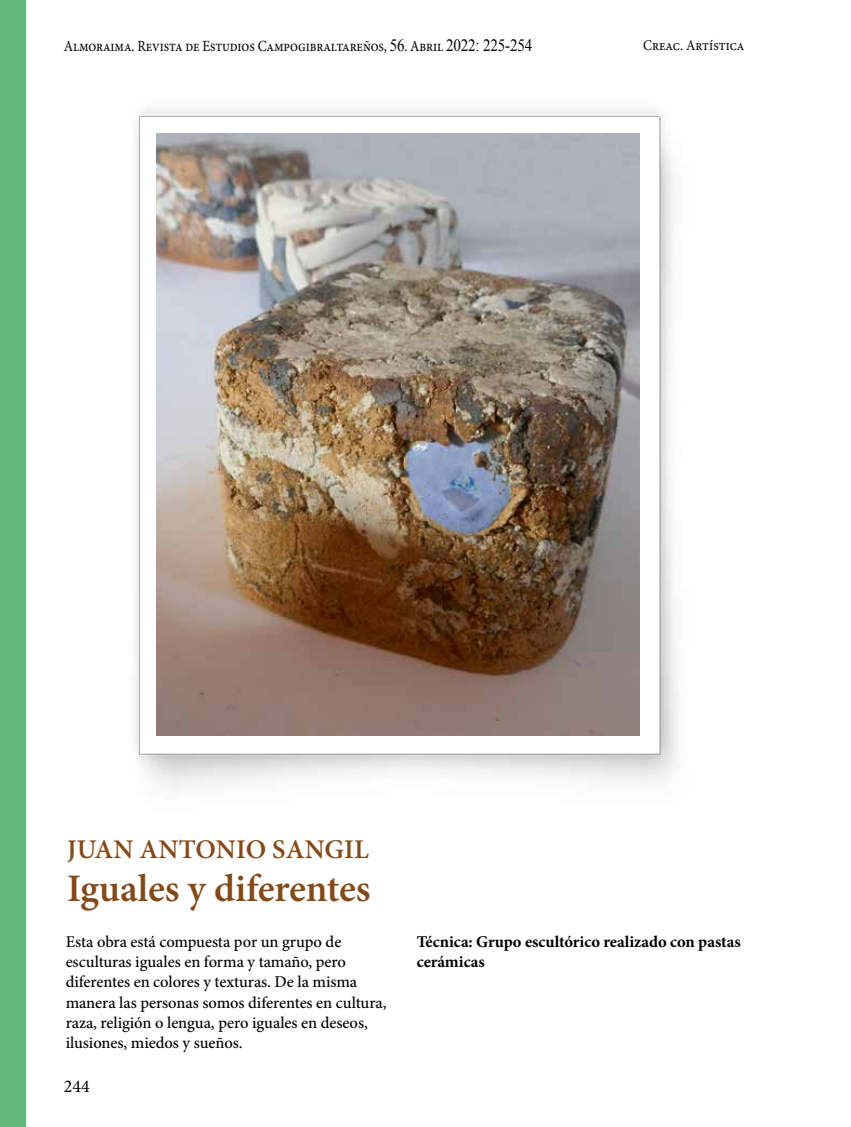
<style>
.page{position:relative;width:851px;height:1127px;background:#fff}
.page>*{position:absolute;margin:0;border:0;box-sizing:border-box;transform-origin:0 0}
.t1{font:600 39px "Minion Pro";letter-spacing:-.005em;color:#844918}
.t2{font:600 27px "Minion Pro";letter-spacing:.005em;color:#844918}
.t3{font:18px "Minion Pro";color:#000}
.t4{font:500 16.5px/20.2px "Minion Pro";letter-spacing:-.005em;color:#000}
.t5{font:700 16.5px/20.2px "Minion Pro";letter-spacing:-.005em;color:#000}
.t6{font:15.6px "Minion Pro";letter-spacing:-.01em;color:#000;scale:.87 1}
.t7{font:14.85px "Minion Pro";color:#000;scale:.91 1}
.s1{font-family:"Times New Roman";font-size:17.25px}
</style>
<div class="page">
<div style="left:0;top:0;width:26px;height:1127px;background:#61b87a"></div>
<img style="left:135px;top:109px;width:543px;height:680px">
<img style="left:156px;top:134px;width:483px;height:602px">
<p class="t6" style="left:64px;top:35px;width:540px">Almoraima. Revista de Estudios Campogibraltareños, <span class="s1">56</span>. Abril <span class="s1">2022: 225-254</span></p>
<p class="t7" style="left:643px;top:36px;width:113px">Creac. Artística</p>
<h2 class="t2" style="left:67px;top:830px;width:303px">JUAN ANTONIO SANGIL</h2>
<h1 class="t1" style="left:67px;top:862px;width:305px">Iguales y diferentes</h1>
<p class="t4" style="left:66px;top:931px;width:322px">Esta obra está compuesta por un grupo de esculturas iguales en forma y tamaño, pero diferentes en colores y texturas. De la misma manera las personas somos diferentes en cultura, raza, religión o lengua, pero iguales en deseos, ilusiones, miedos y sueños.</p>
<p class="t5" style="left:416px;top:931px;width:325px">Técnica: Grupo escultórico realizado con pastas cerámicas</p>
<p class="t3" style="left:64px;top:1074px;width:27px">244</p>
</div>
